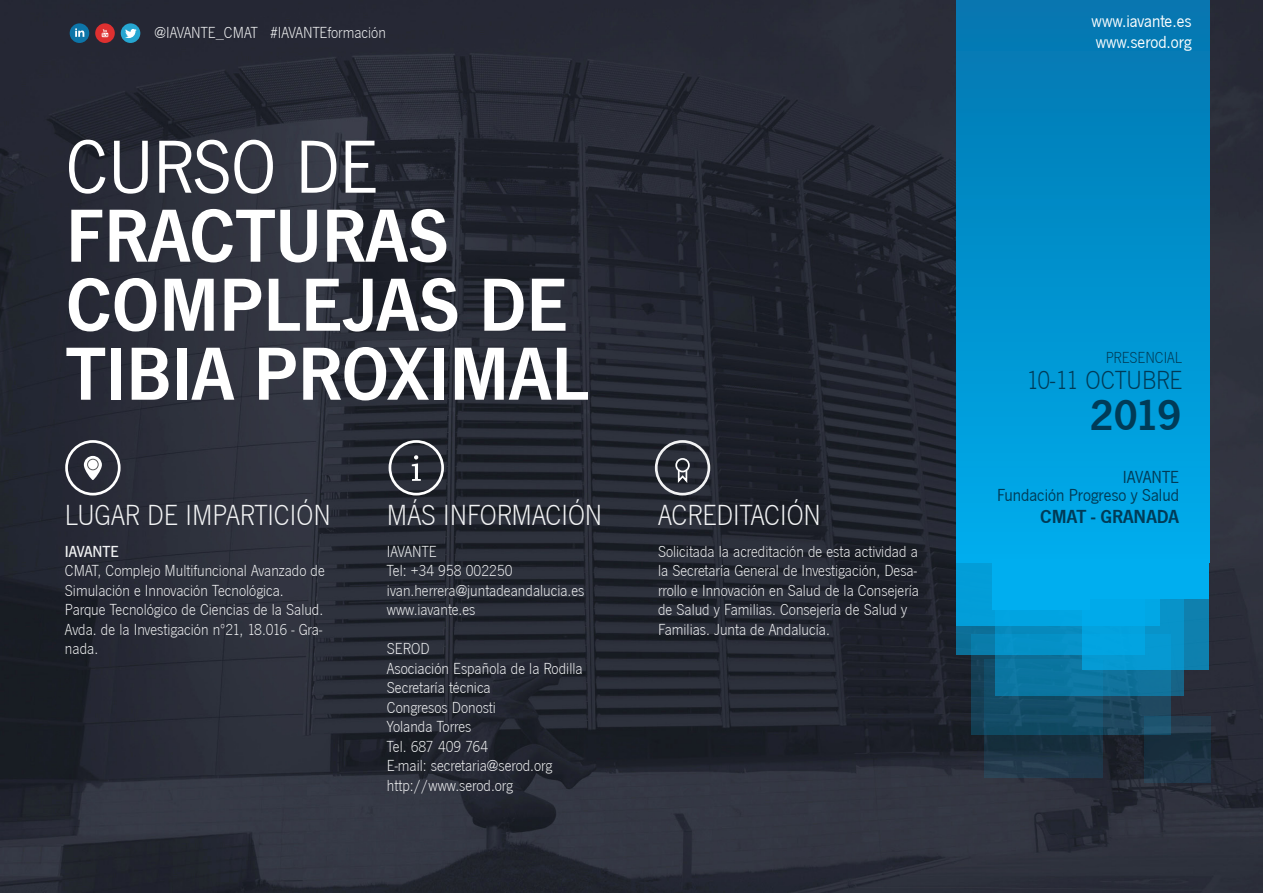
<style>
.page{position:relative;width:1263px;height:893px;background:#fff}
.page>*{position:absolute;margin:0;border:0;box-sizing:border-box;transform-origin:0 0}
.t1{font:78px "News Got T Dem";color:#fff}
.t2{font:78px "News Got T";color:#fff}
.t3{font:45px "News Got T Dem";color:#003b57}
.t4{font:30px "News Got T Lig";color:#f2f3f4}
.t5{font:27px "News Got T Lig";color:#003b57}
.t6{font:19.5px "News Got T Dem";color:#003b57}
.t7{font:18px "News Got T";color:#003b57}
.t8{font:18px "News Got T";color:#fff}
.t9{font:16.5px/19.5px "News Got T Lig";color:#f2f3f4}
.t10{font:16.5px "News Got T Lig";color:#003b57}
.t11{font:16.5px "News Got T Med";color:#f2f3f4}
</style>
<div class="page">
<img style="left:0;top:0;width:1263px;height:893px">
<div style="left:957px;top:0;width:252px;height:562px;background:linear-gradient(to bottom,#0376af,#00aded)"></div>
<svg style="left:957px;top:625px;width:38px;height:30px"></svg>
<svg style="left:971px;top:635px;width:199px;height:100px;background:#184b65"></svg>
<svg style="left:1144px;top:717px;width:66px;height:66px;background:#1e3749"></svg>
<svg style="left:985px;top:659px;width:118px;height:118px;background:#184156"></svg>
<div style="left:957px;top:559px;width:203px;height:66px;background:#039dd8"></div>
<div style="left:992px;top:559px;width:98px;height:51px;background:#00aeef"></div>
<svg style="left:995px;top:610px;width:188px;height:85px;background:#0981b1"></svg>
<div style="left:994px;top:559px;width:215px;height:39px;background:#00aeef"></div>
<svg style="left:1083px;top:598px;width:126px;height:71px;background:#0599d2"></svg>
<div style="left:70px;top:23px;width:19px;height:20px;background:#0d75a8;border-radius:50%"></div>
<svg style="left:75px;top:28px;width:9px;height:9px"></svg>
<div style="left:121px;top:23px;width:19px;height:20px;background:#26a6d1;border-radius:50%"></div>
<svg style="left:125px;top:29px;width:12px;height:9px"></svg>
<svg style="left:95px;top:23px;width:20px;height:20px"></svg>
<svg style="left:102px;top:29px;width:6px;height:8px"></svg>
<div style="left:65px;top:440px;width:56px;height:55px;border:3px solid #fff;border-radius:50%"></div>
<svg style="left:84px;top:456px;width:18px;height:24px"></svg>
<div style="left:87px;top:459px;width:12px;height:11px;border:1px solid #57585a;border-radius:50%"></div>
<div style="left:389px;top:440px;width:55px;height:55px;border:3px solid #fff;border-radius:50%"></div>
<svg style="left:412px;top:455px;width:9px;height:26px"></svg>
<svg style="left:677px;top:468px;width:11px;height:17px"></svg>
<div style="left:675px;top:458px;width:15px;height:14px;border:2px solid #fff;border-radius:50%"></div>
<div style="left:655px;top:440px;width:55px;height:55px;border:3px solid #f2f3f4;border-radius:50%"></div>
<p class="t9" style="left:155px;top:23px;width:233px">@IAVANTE_CMAT #IAVANTEformación</p>
<p class="t8" style="left:1092px;top:9px;width:101px">www.iavante.es</p>
<p class="t8" style="left:1096px;top:30px;width:97px">www.serod.org</p>
<p class="t2" style="left:66px;top:114px;width:313px">CURSO DE</p>
<p class="t1" style="left:66px;top:183px;width:384px">FRACTURAS</p>
<p class="t1" style="left:66px;top:252px;width:503px">COMPLEJAS DE</p>
<p class="t1" style="left:66px;top:321px;width:525px">TIBIA PROXIMAL</p>
<p class="t10" style="left:1106px;top:349px;width:78px">PRESENCIAL</p>
<p class="t5" style="left:1026px;top:365px;width:157px">10-11 OCTUBRE</p>
<p class="t3" style="left:1090px;top:385px;width:93px">2019</p>
<p class="t4" style="left:65px;top:499px;width:267px">LUGAR DE IMPARTICIÓN</p>
<p class="t11" style="left:65px;top:540px;width:56px">IAVANTE</p>
<p class="t9" style="left:65px;top:561px;width:261px">CMAT, Complejo Multifuncional Avanzado de<br>Simulación e Innovación Tecnológica.</p>
<p class="t9" style="left:65px;top:600px;width:260px;text-align:justify">Parque Tecnológico de Ciencias de la Salud.<br>Avda. de la Investigación nº21, 18.016 - Gra&shy;nada.</p>
<p class="t4" style="left:387px;top:499px;width:217px">MÁS INFORMACIÓN</p>
<p class="t9" style="left:387px;top:542px;width:51px">IAVANTE</p>
<p class="t9" style="left:387px;top:561px;width:127px">Tel: +34 958 002250</p>
<p class="t9" style="left:387px;top:581px;width:199px">ivan.herrera@juntadeandalucia.es</p>
<p class="t9" style="left:387px;top:600px;width:90px">www.iavante.es</p>
<p class="t9" style="left:387px;top:639px;width:44px">SEROD</p>
<p class="t9" style="left:387px;top:659px;width:197px">Asociación Española de la Rodilla</p>
<p class="t9" style="left:387px;top:678px;width:105px">Secretaría técnica</p>
<p class="t9" style="left:387px;top:698px;width:111px">Congresos Donosti</p>
<p class="t9" style="left:387px;top:717px;width:86px">Yolanda Torres</p>
<p class="t9" style="left:387px;top:737px;width:102px">Tel. 687 409 764</p>
<p class="t9" style="left:387px;top:756px;width:167px">E-mail: secretaria@serod.org</p>
<p class="t9" style="left:387px;top:776px;width:127px">http://www.serod.org</p>
<p class="t4" style="left:658px;top:499px;width:164px">ACREDITACIÓN</p>
<p class="t9" style="left:658px;top:542px;width:262px">Solicitada la acreditación de esta actividad a la Secretaría General de Investigación, Desa&shy;rrollo e Innovación en Salud de la Consejería de Salud y Familias. Consejería de Salud y Familias. Junta de Andalucía.</p>
<p class="t7" style="left:1123px;top:465px;width:58px">IAVANTE</p>
<p class="t7" style="left:997px;top:483px;width:183px">Fundación Progreso y Salud</p>
<p class="t6" style="left:1040px;top:504px;width:140px">CMAT - GRANADA</p>
</div>
